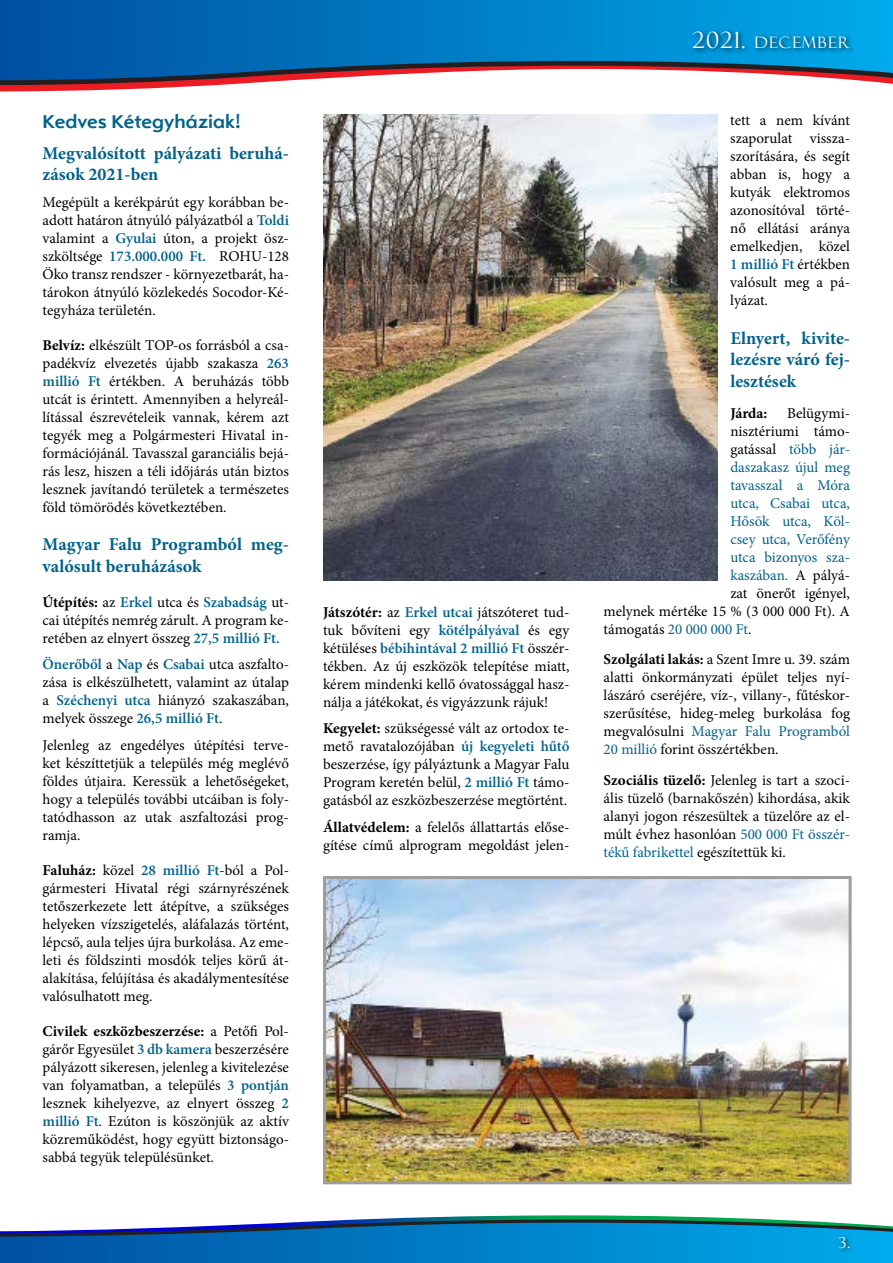
<style>
.page{position:relative;width:893px;height:1263px;background:#fff}
.page>*{position:absolute;margin:0;border:0;box-sizing:border-box;transform-origin:0 0}
.t1{font:700 19.5px "Opel Sans";color:#00628b}
.t2{font:700 18px/21.6px "Minion Pro";color:#00628b}
.t3{font:15.75px "Felix Titling";letter-spacing:.085em;color:#fff}
.t4{font:15px/18px "Minion Pro";color:#000;text-align:justify}
.t5{font:15px "Minion Pro";color:#00628b}
.t6{font:700 15px "Minion Pro";letter-spacing:-.005em;color:#000}
.t7{font:15px "Felix Titling";color:#fff}
.s1{font-weight:600;color:#00628b}
.s2{font-weight:700}
.s3{font-size:22.5px}
.s4{color:#00628b}
.s5{color:#000}
</style>
<div class="page">
<svg style="left:1px;top:80px;width:892px;height:12px"></svg>
<svg style="left:1px;top:0;width:892px;height:80px;background:#1b77b5"></svg>
<svg style="left:0;top:80px;width:1px;height:12px"></svg>
<hr style="left:0;top:0;width:1px;height:80px;background:#004fa3">
<svg style="left:0;top:1215px;width:893px;height:48px;background:#2587bf"></svg>
<div style="left:836px;top:1234px;width:20px;height:19px;background:#000;opacity:.75"></div>
<div style="left:690px;top:29px;width:166px;height:25px;background:#000;opacity:.75"></div>
<img style="left:327px;top:880px;width:521px;height:300px">
<div style="left:323px;top:876px;width:529px;height:308px;border:3px solid #9d9d9c"></div>
<img style="left:323px;top:114px;width:395px;height:466px">
<h1 class="t1" style="left:43px;top:110px;width:199px">Kedves Kétegyháziak!</h1>
<p class="t2" style="left:43px;top:142px;width:248px">Megvalósított pályázati beruhá&shy;zások 2021-ben</p>
<p class="t4" style="left:43px;top:193px;width:248px">Megépült a kerékpárút egy korábban be&shy;adott határon átnyúló pályázatból a <span class="s1">Toldi </span>valamint a <span class="s1">Gyulai</span> úton, a projekt ös - szköltsége <span class="s1">173.000.000 Ft.</span> ROHU-128<br>Öko transz rendszer - környezetbarát, ha&shy;tárokon átnyúló közlekedés Socodor-Ké&shy;tegyháza területén.</p>
<p class="t4" style="left:43px;top:336px;width:248px"><span class="s2">Belvíz:</span> elkészült TOP-os forrásból a csa&shy;padékvíz elvezetés újabb szakasza <span class="s1">263 millió Ft</span> értékben. A beruházás több utcát is érintett. Amennyiben a helyreál&shy;lítással észrevételeik vannak, kérem azt tegyék meg a Polgármesteri Hivatal in&shy;formációjánál. Tavasszal garanciális bejá&shy;rás lesz, hiszen a téli időjárás után biztos lesznek javítandó területek a természetes föld tömörödés következtében.</p>
<p class="t2" style="left:43px;top:533px;width:248px">Magyar Falu Programból meg&shy;valósult beruházások</p>
<p class="t4" style="left:43px;top:593px;width:248px"><span class="s2">Útépítés:</span> az <span class="s1">Erkel</span> utca és <span class="s1">Szabadság</span> ut&shy;cai útépítés nemrég zárult. A program ke&shy;retében az elnyert összeg <span class="s1">27,5 millió Ft.</span></p>
<p class="t4" style="left:43px;top:656px;width:248px"><span class="s1">Önerőből</span> a <span class="s1">Nap</span> és <span class="s1">Csabai</span> utca aszfalto&shy;zása is elkészülhetett, valamint az útalap a <span class="s1">Széchenyi utca</span> hiányzó szakaszában, melyek összege <span class="s1">26,5 millió Ft</span>.</p>
<p class="t4" style="left:43px;top:736px;width:248px">Jelenleg az engedélyes útépítési terve&shy;ket készíttetjük a település még meglévő földes útjaira. Keressük a lehetőségeket, hogy a település további utcáiban is foly&shy;tatódhasson az utak aszfaltozási prog&shy;ramja.</p>
<p class="t4" style="left:43px;top:861px;width:248px"><span class="s2">Faluház:</span> közel <span class="s1">28 millió Ft</span>-ból a Pol&shy;gármesteri Hivatal régi szárnyrészének tetőszerkezete lett átépítve, a szükséges helyeken vízszigetelés, aláfalazás történt, lépcső, aula teljes újra burkolása. Az eme&shy;leti és földszinti mosdók teljes körű át&shy;alakítása, felújítása és akadálymentesítése valósulhatott meg.</p>
<p class="t4" style="left:43px;top:1022px;width:248px"><span class="s2">Civilek eszközbeszerzése:</span> a Petőfi Pol&shy;gárőr Egyesület <span class="s1">3 db kamera</span> beszerzésére pályázott sikeresen, jelenleg a kivitelezése van folyamatban, a település <span class="s1">3 pontján </span>lesznek kihelyezve, az elnyert összeg <span class="s1">2 millió Ft</span>. Ezúton is köszönjük az aktív közreműködést, hogy együtt biztonságo&shy;sabbá tegyük településünket.</p>
<p class="t4" style="left:323px;top:603px;width:248px"><span class="s2">Játszótér:</span> az <span class="s1">Erkel utcai</span> játszóteret tud&shy;tuk bővíteni egy <span class="s1">kötélpályával</span> és egy kétüléses <span class="s1">bébihintával 2 millió Ft</span> összér&shy;tékben. Az új eszközök telepítése miatt, kérem mindenki kellő óvatossággal hasz&shy;nálja a játékokat, és vigyázzunk rájuk!</p>
<p class="t4" style="left:323px;top:719px;width:248px"><span class="s2">Kegyelet:</span> szükségessé vált az ortodox te&shy;mető ravatalozójában <span class="s1">új kegyeleti hűtő </span>beszerzése, így pályáztunk a Magyar Falu Program keretén belül, <span class="s1">2 millió Ft</span> támo&shy;gatásból az eszközbeszerzése megtörtént.</p>
<p class="t4" style="left:323px;top:818px;width:248px"><span class="s2">Állatvédelem:</span> a felelős állattartás előse&shy;gítése című alprogram megoldást jelen-</p>
<p class="t3" style="left:693px;top:33px;width:159px"><span class="s3">2021.</span> DECEMBER</p>
<p class="t4" style="left:730px;top:111px;width:121px">tett a nem kívánt szaporulat vissza&shy;szorítására, és segít abban is, hogy a kutyák elektromos azonosítóval törté&shy;nő ellátási aránya emelkedjen, közel <span class="s1">1 millió Ft</span> értékben valósult meg a pá&shy;lyázat.</p>
<p class="t2" style="left:730px;top:327px;width:121px;text-align:justify">Elnyert, kivite&shy;lezésre váró fej&shy;lesztések</p>
<p class="t6" style="left:730px;top:402px;width:39px">Járda:</p>
<p class="t4" style="left:787px;top:404px;width:64px">Belügymi-</p>
<p class="t4" style="left:730px;top:422px;width:121px">nisztériumi támo-</p>
<p class="t4" style="left:730px;top:440px;width:121px">gatással <span class="s4">több jár-</span></p>
<p class="t5" style="left:730px;top:457px;width:121px">daszakasz újul meg</p>
<p class="t5" style="left:730px;top:475px;width:121px">tavasszal a Móra</p>
<p class="t5" style="left:730px;top:493px;width:121px">utca, Csabai utca,</p>
<p class="t5" style="left:730px;top:511px;width:121px">Hősök utca, Köl-</p>
<p class="t5" style="left:730px;top:529px;width:121px">csey utca, Verőfény</p>
<p class="t5" style="left:730px;top:547px;width:121px">utca bizonyos sza-</p>
<p class="t5" style="left:730px;top:565px;width:121px">kaszában. <span class="s5">A pályá-</span></p>
<p class="t4" style="left:730px;top:584px;width:121px">zat önerőt igényel,</p>
<p class="t4" style="left:603px;top:602px;width:248px">melynek mértéke 15 % (3 000 000 Ft). A</p>
<p class="t4" style="left:603px;top:620px;width:149px">támogatás <span class="s4">20 000 000 Ft</span>.</p>
<p class="t4" style="left:603px;top:651px;width:248px"><span class="s2">Szolgálati lakás:</span> a Szent Imre u. 39. szám alatti önkormányzati épület teljes nyí&shy;lászáró cseréjére, víz-, villany-, fűtéskor&shy;szerűsítése, hideg-meleg burkolása fog megvalósulni <span class="s4">Magyar Falu Programból 20 millió</span> forint összértékben.</p>
<p class="t4" style="left:603px;top:771px;width:248px"><span class="s2">Szociális tüzelő:</span> Jelenleg is tart a szoci&shy;ális tüzelő (barnakőszén) kihordása, akik alanyi jogon részesültek a tüzelőre az el&shy;múlt évhez hasonlóan <span class="s4">500 000 Ft összér&shy;tékű fabrikettel</span> egészítettük ki.</p>
<p class="t7" style="left:838px;top:1234px;width:13px">3.</p>
</div>
